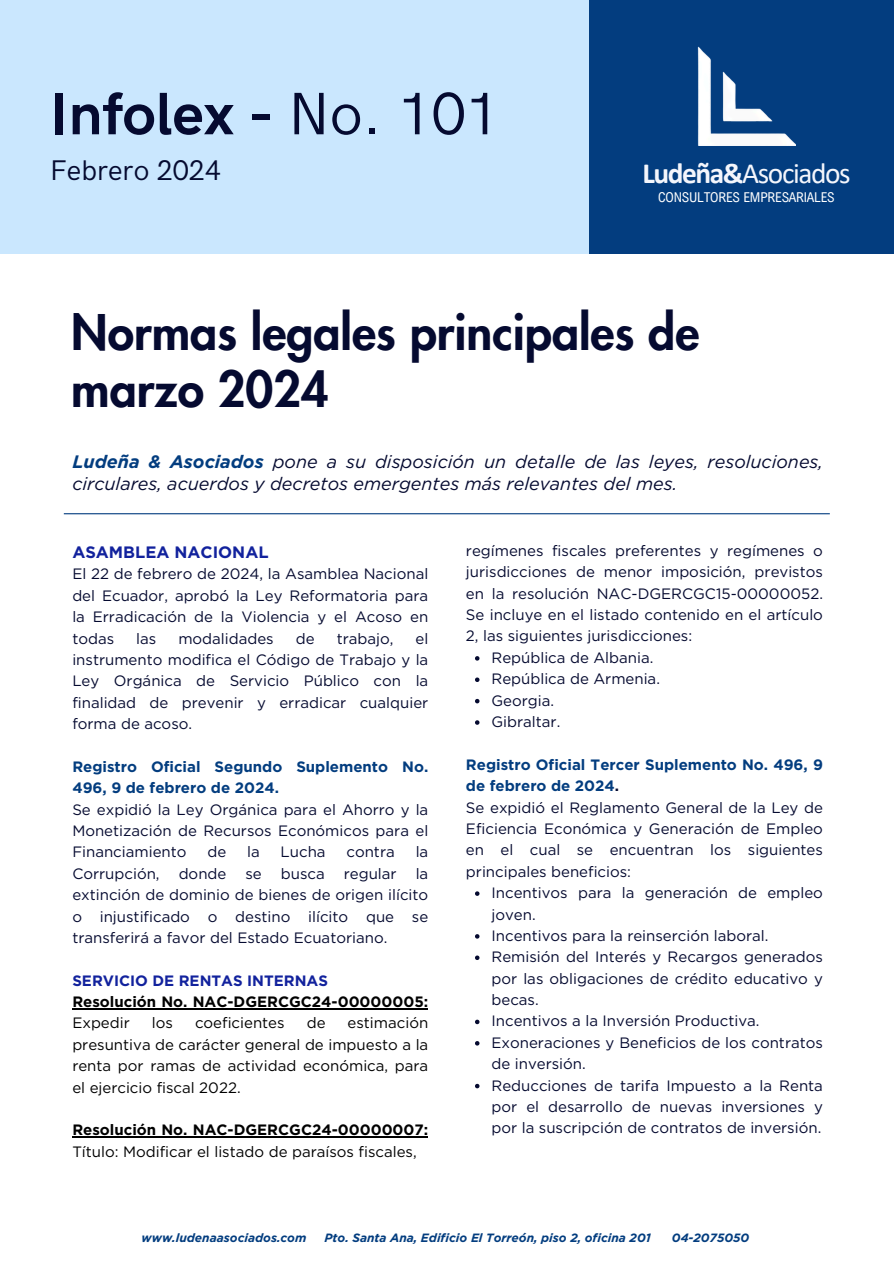
<style>
.page{position:relative;width:894px;height:1264px;background:#fff}
.page>*{position:absolute;margin:0;border:0;box-sizing:border-box;transform-origin:0 0}
.t1{font:700 60px "HK Grotesk";color:#050a30}
.t2{font:800 48px/57.3px "Futura LT Pro";color:#050a30}
.t3{font:29.4px "Calibri";letter-spacing:-.05em;color:#f4f6fc}
.t4{font:28.5px "HK Grotesk";color:#050a30}
.t5{font:italic 18px/21.3px "Gotham";color:#050a30}
.t6{font:700 16.5px "Gotham";color:#12229d}
.t7{font:15px/21.3px "Gotham";color:#050a30;text-align:justify}
.t8{font:15px/21.3px "Gotham";color:#000;text-align:justify}
.t9{font:700 15px/21.3px "Gotham";color:#000}
.t10{font:13.5px "Arial Nova Cond";letter-spacing:-.015em;color:#fff}
.t11{font:italic 700 12px "Gotham";color:#033d7f}
.s1{font-weight:400}
.s2{font-weight:700}
.s3{font-weight:700;color:#033d7f}
.s4{color:#12229d}
</style>
<div class="page">
<div style="left:0;top:0;width:588px;height:253px;background:#cae7fe"></div>
<div style="left:589px;top:0;width:304px;height:253px;background:#033d7f"></div>
<img style="left:697px;top:46px;width:98px;height:99px">
<hr style="left:64px;top:513px;width:765px;height:1px;background:#033d7f">
<hr style="left:72px;top:1008px;width:356px;height:1px;background:#000">
<hr style="left:72px;top:1136px;width:356px;height:1px;background:#000">
<svg style="left:475px;top:656px;width:4px;height:4px"></svg>
<svg style="left:475px;top:677px;width:4px;height:5px"></svg>
<svg style="left:475px;top:699px;width:4px;height:4px"></svg>
<svg style="left:475px;top:720px;width:4px;height:4px"></svg>
<svg style="left:475px;top:891px;width:4px;height:4px"></svg>
<svg style="left:475px;top:934px;width:4px;height:4px"></svg>
<svg style="left:475px;top:955px;width:4px;height:5px"></svg>
<svg style="left:475px;top:1019px;width:4px;height:5px"></svg>
<svg style="left:475px;top:1041px;width:4px;height:4px"></svg>
<svg style="left:475px;top:1083px;width:4px;height:5px"></svg>
<h6 class="t1" style="left:50px;top:80px;width:450px">Infolex - <span class="s1">No. 101</span></h6>
<h6 class="t4" style="left:50px;top:154px;width:172px">Febrero 2024</h6>
<h3 class="t3" style="left:642px;top:161px;width:210px"><span class="s2">Ludeña&amp;</span>Asociados</h3>
<p class="t10" style="left:658px;top:188px;width:178px">CONSULTORES EMPRESARIALES</p>
<h6 class="t2" style="left:71px;top:306px;width:629px">Normas legales principales de marzo 2024</h6>
<h6 class="t5" style="left:72px;top:451px;width:752px"><span class="s3">Ludeña &amp; Asociados</span> pone a su disposición un detalle de las leyes, resoluciones, circulares, acuerdos y decretos emergentes más relevantes del mes.</h6>
<h3 class="t6" style="left:72px;top:542px;width:198px">ASAMBLEA NACIONAL</h3>
<h3 class="t7" style="left:72px;top:563px;width:357px">El 22 de febrero de 2024, la Asamblea Nacional del Ecuador, aprobó la Ley Reformatoria para la Erradicación de la Violencia y el Acoso en todas</h3>
<h3 class="t7" style="left:72px;top:627px;width:357px;text-indent:343px">el instrumento modifica el Código de Trabajo y la Ley Orgánica de Servicio Público con la finalidad de prevenir y erradicar cualquier forma de acoso.</h3>
<h5 class="t7" style="left:72px;top:755px;width:357px;text-align:left"><span class="s3">Registro Oficial Segundo Suplemento No.<br>496, 9 de febrero de 2024.<br></span>Se expidió la Ley Orgánica para el Ahorro y la Monetización de Recursos Económicos para el Financiamiento</h5>
<h3 class="t7" style="left:136px;top:627px;width:22px">las</h3>
<h3 class="t7" style="left:178px;top:627px;width:97px">modalidades</h3>
<h3 class="t7" style="left:296px;top:627px;width:20px">de</h3>
<h3 class="t7" style="left:336px;top:627px;width:58px">trabajo,</h3>
<h5 class="t7" style="left:207px;top:841px;width:20px">de</h5>
<h5 class="t7" style="left:247px;top:841px;width:14px">la</h5>
<h5 class="t7" style="left:280px;top:841px;width:46px">Lucha</h5>
<h5 class="t7" style="left:346px;top:841px;width:50px">contra</h5>
<h5 class="t7" style="left:415px;top:841px;width:14px">la</h5>
<h5 class="t7" style="left:72px;top:862px;width:89px">Corrupción,</h5>
<h5 class="t7" style="left:179px;top:862px;width:49px">donde</h5>
<h5 class="t7" style="left:245px;top:862px;width:18px">se</h5>
<h5 class="t7" style="left:281px;top:862px;width:45px">busca</h5>
<h5 class="t7" style="left:343px;top:862px;width:54px">regular</h5>
<h5 class="t7" style="left:72px;top:862px;width:357px;text-indent:343px">la extinción de dominio de bienes de origen ilícito o injustificado o destino ilícito que se transferirá a favor del Estado Ecuatoriano.</h5>
<h2 class="t9" style="left:72px;top:969px;width:357px"><span class="s4">SERVICIO DE RENTAS INTERNAS<br></span>Resolución No. NAC-DGERCGC24-00000005:<br><span class="s1">Expedir</span></h2>
<h2 class="t8" style="left:72px;top:1012px;width:357px;text-indent:275px">estimación presuntiva de carácter general de impuesto a la renta por ramas de actividad económica, para el ejercicio fiscal 2022.</h2>
<h4 class="t8" style="left:72px;top:1119px;width:357px"><span class="s2">Resolución No. NAC-DGERCGC24-00000007:<br></span>Título: Modificar el listado de paraísos fiscales,</h4>
<h2 class="t8" style="left:152px;top:1012px;width:23px">los</h2>
<h2 class="t8" style="left:195px;top:1012px;width:91px">coeficientes</h2>
<h2 class="t8" style="left:306px;top:1012px;width:20px">de</h2>
<h6 class="t7" style="left:466px;top:540px;width:358px">regímenes fiscales preferentes y regímenes o jurisdicciones de menor imposición, previstos en la resolución NAC-DGERCGC15-00000052.<br>Se incluye en el listado contenido en el artículo 2, las siguientes jurisdicciones:</h6>
<p class="t7" style="left:491px;top:647px;width:163px">República de Albania.</p>
<p class="t7" style="left:491px;top:668px;width:170px">República de Armenia.</p>
<p class="t7" style="left:491px;top:689px;width:64px">Georgia.</p>
<p class="t7" style="left:491px;top:711px;width:70px">Gibraltar.</p>
<h6 class="t7" style="left:466px;top:753px;width:358px;text-align:left"><span class="s3">Registro Oficial Tercer Suplemento No. 496, 9 de febrero de 2024</span><span class="s2">.<br></span>Se expidió el Reglamento General de la Ley de Eficiencia Económica y Generación de Empleo en el cual se encuentran los siguientes principales beneficios:</h6>
<p class="t7" style="left:491px;top:882px;width:333px">Incentivos para la generación de empleo joven.</p>
<p class="t7" style="left:491px;top:924px;width:278px">Incentivos para la reinserción laboral.</p>
<p class="t7" style="left:491px;top:946px;width:333px">Remisión del Interés y Recargos generados por las obligaciones de crédito educativo y becas.</p>
<p class="t7" style="left:491px;top:1010px;width:269px">Incentivos a la Inversión Productiva.</p>
<p class="t7" style="left:491px;top:1031px;width:333px">Exoneraciones y Beneficios de los contratos de inversión.</p>
<p class="t7" style="left:491px;top:1074px;width:333px">Reducciones de tarifa Impuesto a la Renta por el desarrollo de nuevas inversiones y por la suscripción de contratos de inversión.</p>
<p class="t11" style="left:141px;top:1230px;width:166px">www.ludenaasociados.com</p>
<p class="t11" style="left:324px;top:1230px;width:328px">Pto. Santa Ana, Edificio El Torreón, piso 2, oficina 201</p>
<p class="t11" style="left:671px;top:1230px;width:79px">04-2075050</p>
</div>
